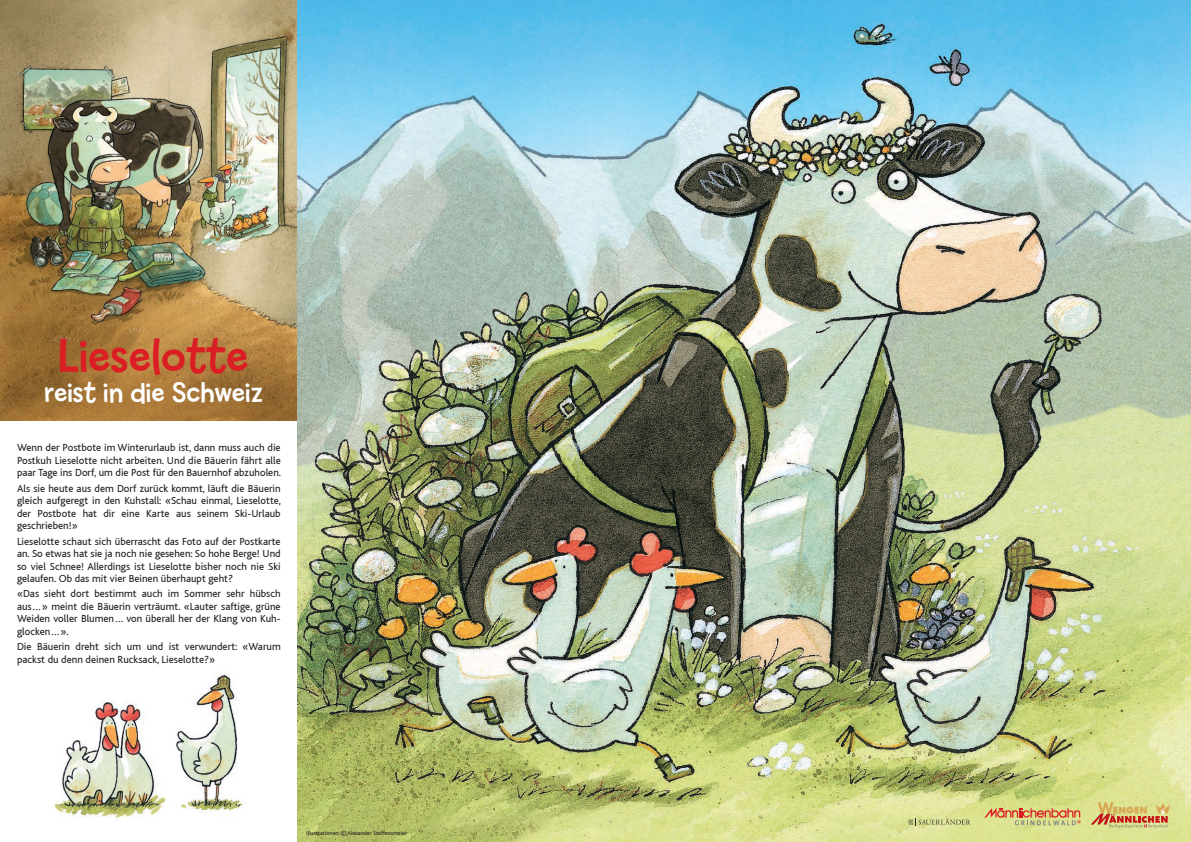
<style>
.page{position:relative;width:1191px;height:842px;background:#fff}
.page>*{position:absolute;margin:0;border:0;box-sizing:border-box;transform-origin:0 0}
.t1{font:47.2px "Billy";color:#db1d24}
.t2{font:28.2px "Billy";color:#fff}
.t3{font:10.8px/12.5px "Bliss";color:#231f20;text-align:justify}
.t4{font:6px "Bliss";color:#231f20}
.s1{font-size:8px}
</style>
<div class="page">
<img style="left:0;top:0;width:298px;height:421px">
<img style="left:54px;top:674px;width:189px;height:145px">
<img style="left:298px;top:0;width:893px;height:842px">
<svg style="left:984px;top:808px;width:96px;height:17px;background:#d5af75"></svg>
<svg style="left:908px;top:818px;width:62px;height:8px"></svg>
<svg style="left:1090px;top:802px;width:80px;height:26px;background:#d5b272"></svg>
<h1 class="t1" style="left:58px;top:328px;width:192px">Lieselotte</h1>
<h2 class="t2" style="left:44px;top:376px;width:220px">reist in die Schweiz</h2>
<p class="t3" style="left:17px;top:442px;width:266px">Wenn der Postbote im Winterurlaub ist, dann muss auch die Postkuh Lieselotte nicht arbeiten. Und die Bäuerin fährt alle paar Tage ins Dorf, um die Post für den Bauernhof abzuholen.</p>
<p class="t3" style="left:17px;top:482px;width:266px">Als sie heute aus dem Dorf zurück kommt, läuft die Bäuerin gleich aufgeregt in den Kuhstall: «Schau einmal, Lieselotte, der Postbote hat dir eine Karte aus seinem Ski-Urlaub geschrieben!»</p>
<p class="t3" style="left:17px;top:535px;width:265px">Lieselotte schaut sich überrascht das Foto auf der Postkarte an. So etwas hat sie ja noch nie gesehen: So hohe Berge! Und so viel Schnee! Allerdings ist Lieselotte bisher noch nie Ski gelaufen. Ob das mit vier Beinen überhaupt geht?</p>
<p class="t3" style="left:17px;top:588px;width:265px">«Das sieht dort bestimmt auch im Sommer sehr hübsch aus...» meint die Bäuerin verträumt. «Lauter saftige, grüne Weiden voller Blumen... von überall her der Klang von Kuh&shy;glocken...».</p>
<p class="t3" style="left:17px;top:641px;width:265px">Die Bäuerin dreht sich um und ist verwundert: «Warum packst du denn deinen Rucksack, Lieselotte?»</p>
<p class="t4" style="left:306px;top:829px;width:102px">Illustrationen: <span class="s1">©</span> Alexander Steffensmeier</p>
</div>
